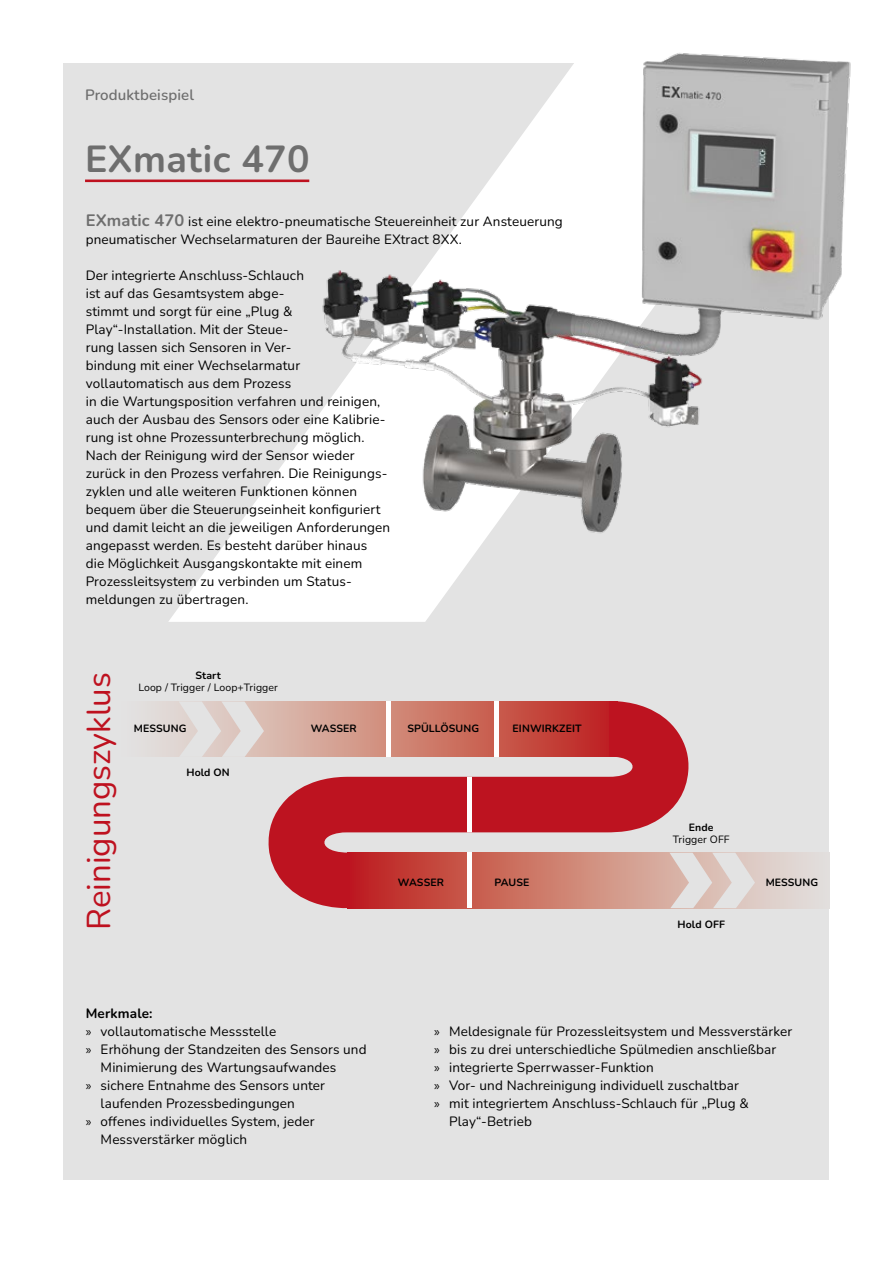
<style>
.page{position:relative;width:893px;height:1263px;background:#fff}
.page>*{position:absolute;margin:0;border:0;box-sizing:border-box;transform-origin:0 0}
.t1{font:700 37.5px "Nunito";letter-spacing:.01em;color:#6e6e6e}
.t2{font:33px "Nunito";color:#be111f}
.t3{font:600 15px "Nunito";letter-spacing:.01em;color:#6e6e6e}
.t4{font:13.5px/18px "Nunito";letter-spacing:.01em;color:#000}
.t5{font:700 13.5px "Nunito";letter-spacing:.01em;color:#000}
.t6{font:700 10.5px "Nunito";letter-spacing:.01em;color:#000}
.t7{font:10.5px "Nunito";letter-spacing:.01em;color:#000}
.s1{font-weight:700;font-size:16.5px;color:#6e6e6e}
.s2{font-family:"Myriad Pro"}
</style>
<div class="page">
<div style="left:64px;top:64px;width:765px;height:1116px;background:#e3e3e3"></div>
<svg style="left:168px;top:63px;width:286px;height:559px"></svg>
<img style="left:304px;top:53px;width:547px;height:529px">
<div style="left:115px;top:701px;width:503px;height:56px;background:#e1dddb"></div>
<svg style="left:182px;top:701px;width:82px;height:56px"></svg>
<div style="left:347px;top:853px;width:482px;height:55px;background:#e0d5d1"></div>
<svg style="left:689px;top:853px;width:66px;height:55px"></svg>
<svg style="left:267px;top:701px;width:422px;height:207px"></svg>
<svg style="left:467px;top:770px;width:5px;height:74px"></svg>
<hr style="left:85px;top:180px;width:224px;height:2px;background:#be111f">
<p class="t3" style="left:85px;top:84px;width:111px">Produktbeispiel</p>
<h1 class="t1" style="left:85px;top:133px;width:226px">EXmatic 470</h1>
<p class="t4" style="left:86px;top:212px;width:479px"><span class="s1">EXmatic</span> <span class="s1">470</span> ist eine elektro-pneumatische Steuereinheit zur Ansteuerung pneumatischer Wechselarmaturen der Baureihe EXtract 8XX.</p>
<p class="t4" style="left:86px;top:266px;width:306px">Der integrierte Anschluss-Schlauch<br>ist auf das Gesamtsystem abge-<br>stimmt und sorgt für eine „Plug &amp; Play“-Installation. Mit der Steue-<br>rung lassen sich Sensoren in Ver-<br>bindung mit einer Wechselarmatur vollautomatisch aus dem Prozess<br>in die Wartungsposition verfahren und reinigen, auch der Ausbau des Sensors oder eine Kalibrie&shy;rung ist ohne Prozessunterbrechung möglich.<br>Nach der Reinigung wird der Sensor wieder zurück in den Prozess verfahren. Die Reinigungs&shy;zyklen und alle weiteren Funktionen können bequem über die Steuerungseinheit konfiguriert und damit leicht an die jeweiligen Anforderungen angepasst werden. Es besteht darüber hinaus<br>die Möglichkeit Ausgangskontakte mit einem Prozessleitsystem zu verbinden um Status&shy;meldungen zu übertragen.</p>
<h2 class="t2" style="left:76px;top:930px;width:259px;rotate:-90deg">Reinigungszyklus</h2>
<p class="t6" style="left:196px;top:668px;width:27px">Start</p>
<p class="t7" style="left:138px;top:680px;width:141px">Loop / Trigger / Loop+Trigger</p>
<p class="t6" style="left:134px;top:721px;width:54px">MESSUNG</p>
<p class="t6" style="left:186px;top:765px;width:45px">Hold ON</p>
<p class="t6" style="left:311px;top:721px;width:48px">WASSER</p>
<p class="t5" style="left:86px;top:1004px;width:68px">Merkmale:</p>
<p class="t4" style="left:86px;top:1022px;width:192px"><span class="s2">»</span> vollautomatische Messstelle</p>
<p class="t4" style="left:86px;top:1040px;width:282px"><span class="s2">»</span> Erhöhung der Standzeiten des Sensors und</p>
<p class="t4" style="left:101px;top:1058px;width:237px">Minimierung des Wartungsaufwandes</p>
<p class="t4" style="left:86px;top:1076px;width:241px"><span class="s2">»</span> sichere Entnahme des Sensors unter</p>
<p class="t4" style="left:101px;top:1094px;width:196px">laufenden Prozessbedingungen</p>
<p class="t4" style="left:86px;top:1112px;width:230px"><span class="s2">»</span> offenes individuelles System, jeder</p>
<p class="t4" style="left:101px;top:1130px;width:148px">Messverstärker möglich</p>
<p class="t6" style="left:407px;top:721px;width:73px">SPÜLLÖSUNG</p>
<p class="t6" style="left:513px;top:721px;width:71px">EINWIRKZEIT</p>
<p class="t6" style="left:689px;top:819px;width:26px">Ende</p>
<p class="t7" style="left:673px;top:831px;width:58px">Trigger OFF</p>
<p class="t6" style="left:398px;top:875px;width:48px">WASSER</p>
<p class="t6" style="left:766px;top:875px;width:54px">MESSUNG</p>
<p class="t6" style="left:494px;top:875px;width:36px">PAUSE</p>
<p class="t6" style="left:678px;top:917px;width:49px">Hold OFF</p>
<p class="t4" style="left:434px;top:1022px;width:359px"><span class="s2">»</span> Meldesignale für Prozessleitsystem und Messverstärker</p>
<p class="t4" style="left:434px;top:1040px;width:344px"><span class="s2">»</span> bis zu drei unterschiedliche Spülmedien anschließbar</p>
<p class="t4" style="left:434px;top:1058px;width:221px"><span class="s2">»</span> integrierte Sperrwasser-Funktion</p>
<p class="t4" style="left:434px;top:1076px;width:306px"><span class="s2">»</span> Vor- und Nachreinigung individuell zuschaltbar</p>
<p class="t4" style="left:434px;top:1094px;width:316px"><span class="s2">»</span> mit integriertem Anschluss-Schlauch für „Plug &amp;</p>
<p class="t4" style="left:449px;top:1112px;width:84px">Play“-Betrieb</p>
</div>
